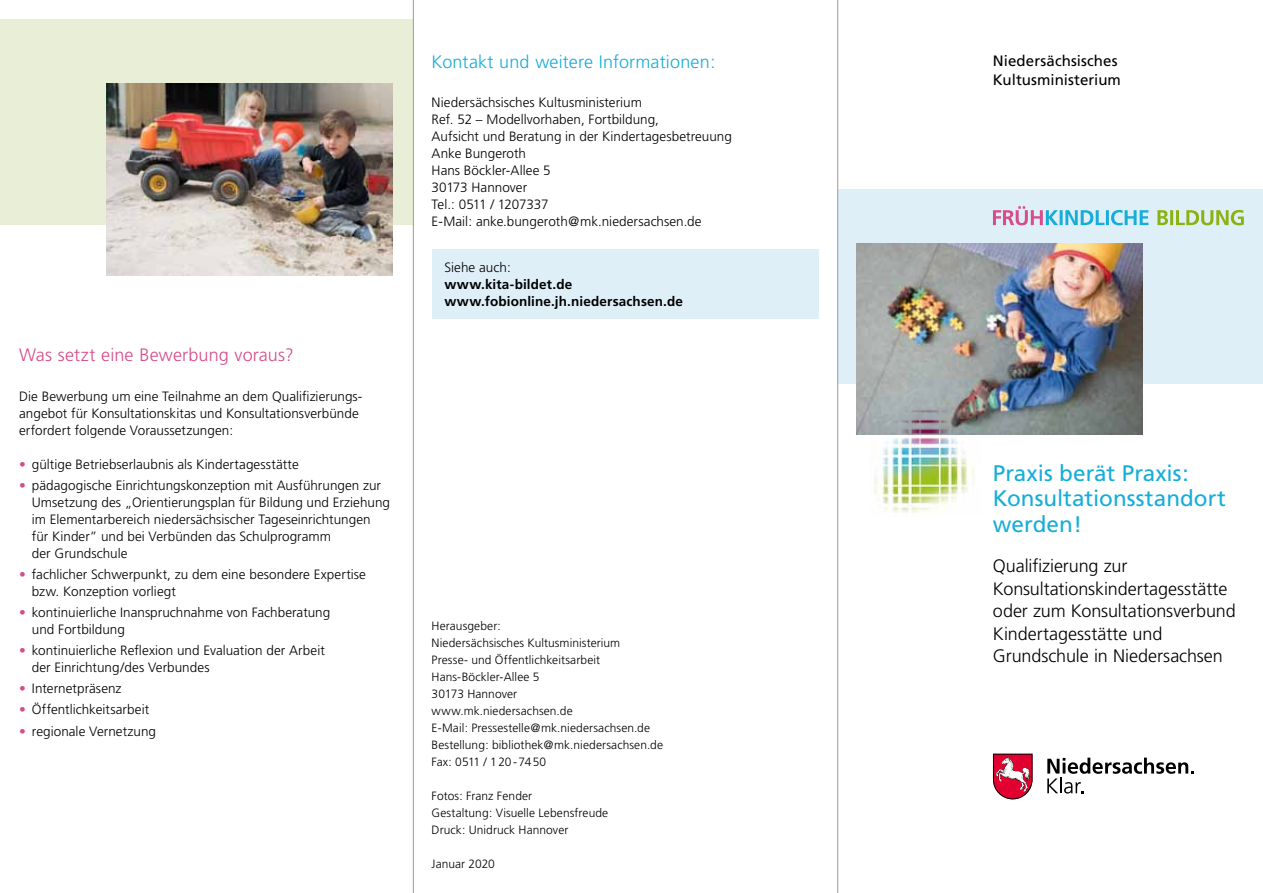
<style>
.page{position:relative;width:1263px;height:893px;background:#fff}
.page>*{position:absolute;margin:0;border:0;box-sizing:border-box;transform-origin:0 0}
.t1{font:22.5px/25.5px "Frutiger";color:#17add9}
.t2{font:300 18px/22.5px "Frutiger";letter-spacing:-.005em;color:#000}
.t3{font:300 18px "Frutiger";letter-spacing:.01em;color:#17add9}
.t4{font:300 18px "Frutiger";letter-spacing:.01em;color:#d74c8a}
.t5{font:15px/18.8px "Frutiger";letter-spacing:.005em;color:#000}
.t6{font:300 13.5px/17px "Frutiger";color:#000}
.t7{font:700 13.5px/17px "Frutiger";letter-spacing:.01em;color:#000}
.t8{font:300 12px/17px "Frutiger";letter-spacing:.005em;color:#000}
.s1{color:#d74c8a}
</style>
<div class="page">
<svg style="left:993px;top:754px;width:39px;height:45px"></svg>
<svg style="left:1047px;top:758px;width:147px;height:36px"></svg>
<div style="left:432px;top:249px;width:387px;height:69px;background:#dfeff8"></div>
<div style="left:838px;top:189px;width:425px;height:195px;background:#dfeff8"></div>
<div style="left:0;top:19px;width:412px;height:205px;background:#e9efd6"></div>
<img style="left:857px;top:243px;width:286px;height:192px">
<svg style="left:1157px;top:210px;width:87px;height:15px"></svg>
<svg style="left:993px;top:206px;width:155px;height:19px"></svg>
<img style="left:870px;top:408px;width:111px;height:105px">
<img style="left:106px;top:84px;width:286px;height:191px">
<hr style="left:837px;top:0;width:1px;height:893px;background:#a29792">
<hr style="left:413px;top:0;width:1px;height:893px;background:#a29792">
<h2 class="t4" style="left:19px;top:345px;width:276px">Was setzt eine Bewerbung voraus?</h2>
<p class="t6" style="left:19px;top:388px;width:344px">Die Bewerbung um eine Teilnahme an dem Qualifizierungs&shy;angebot für Konsultationskitas und Konsultationsverbünde erfordert folgende Voraussetzungen:</p>
<p class="t6" style="left:19px;top:456px;width:281px"><span class="s1">•</span> gültige Betriebserlaubnis als Kindertagesstätte</p>
<p class="t6" style="left:32px;top:477px;width:360px;text-indent:-13px"><span class="s1">•</span> pädagogische Einrichtungskonzeption mit Ausführungen zur Umsetzung des „Orientierungsplan für Bildung und Erziehung im Elementarbereich niedersächsischer Tageseinrichtungen für Kinder” und bei Verbünden das Schulprogramm<br>der Grundschule</p>
<p class="t6" style="left:32px;top:566px;width:336px;text-indent:-13px"><span class="s1">•</span> fachlicher Schwerpunkt, zu dem eine besondere Expertise bzw. Konzeption vorliegt</p>
<p class="t6" style="left:32px;top:604px;width:300px;text-indent:-13px"><span class="s1">•</span> kontinuierliche Inanspruchnahme von Fachberatung und Fortbildung</p>
<p class="t6" style="left:32px;top:642px;width:294px;text-indent:-13px"><span class="s1">•</span> kontinuierliche Reflexion und Evaluation der Arbeit der Einrichtung/des Verbundes</p>
<p class="t6" style="left:19px;top:680px;width:104px"><span class="s1">•</span> Internetpräsenz</p>
<p class="t6" style="left:19px;top:701px;width:132px"><span class="s1">•</span> Öffentlichkeitsarbeit</p>
<p class="t6" style="left:19px;top:723px;width:138px"><span class="s1">•</span> regionale Vernetzung</p>
<h2 class="t3" style="left:432px;top:51px;width:285px">Kontakt und weitere Informationen:</h2>
<p class="t6" style="left:432px;top:94px;width:302px">Niedersächsisches Kultusministerium<br>Ref. 52 – Modellvorhaben, Fortbildung,<br>Aufsicht und Beratung in der Kindertagesbetreuung<br>Anke Bungeroth<br>Hans Böckler-Allee 5<br>30173 Hannover<br>Tel.: 0511 / 1207337<br>E-Mail: anke.bungeroth@mk.niedersachsen.de</p>
<p class="t6" style="left:444px;top:259px;width:68px">Siehe auch:</p>
<p class="t7" style="left:444px;top:276px;width:240px">www.kita-bildet.de www.fobionline.jh.niedersachsen.de</p>
<p class="t8" style="left:432px;top:618px;width:233px">Herausgeber:<br>Niedersächsisches Kultusministerium<br>Presse- und Öffentlichkeitsarbeit<br>Hans-Böckler-Allee 5<br>30173 Hannover<br>www.mk.niedersachsen.de<br>E-Mail: Pressestelle@mk.niedersachsen.de<br>Bestellung: bibliothek@mk.niedersachsen.de<br>Fax: 0511 / 120-7450</p>
<p class="t8" style="left:432px;top:787px;width:178px">Fotos: Franz Fender<br>Gestaltung: Visuelle Lebensfreude<br>Druck: Unidruck Hannover</p>
<p class="t8" style="left:432px;top:855px;width:65px">Januar 2020</p>
<p class="t5" style="left:993px;top:52px;width:130px">Niedersächsisches<br>Kultusministerium</p>
<h1 class="t1" style="left:993px;top:460px;width:234px">Praxis berät Praxis:<br>Konsultationsstandort werden!</h1>
<h2 class="t2" style="left:993px;top:555px;width:244px">Qualifizierung zur<br>Konsultationskindertagesstätte oder zum Konsultationsverbund<br>Kindertagesstätte und<br>Grundschule in Niedersachsen</h2>
</div>
